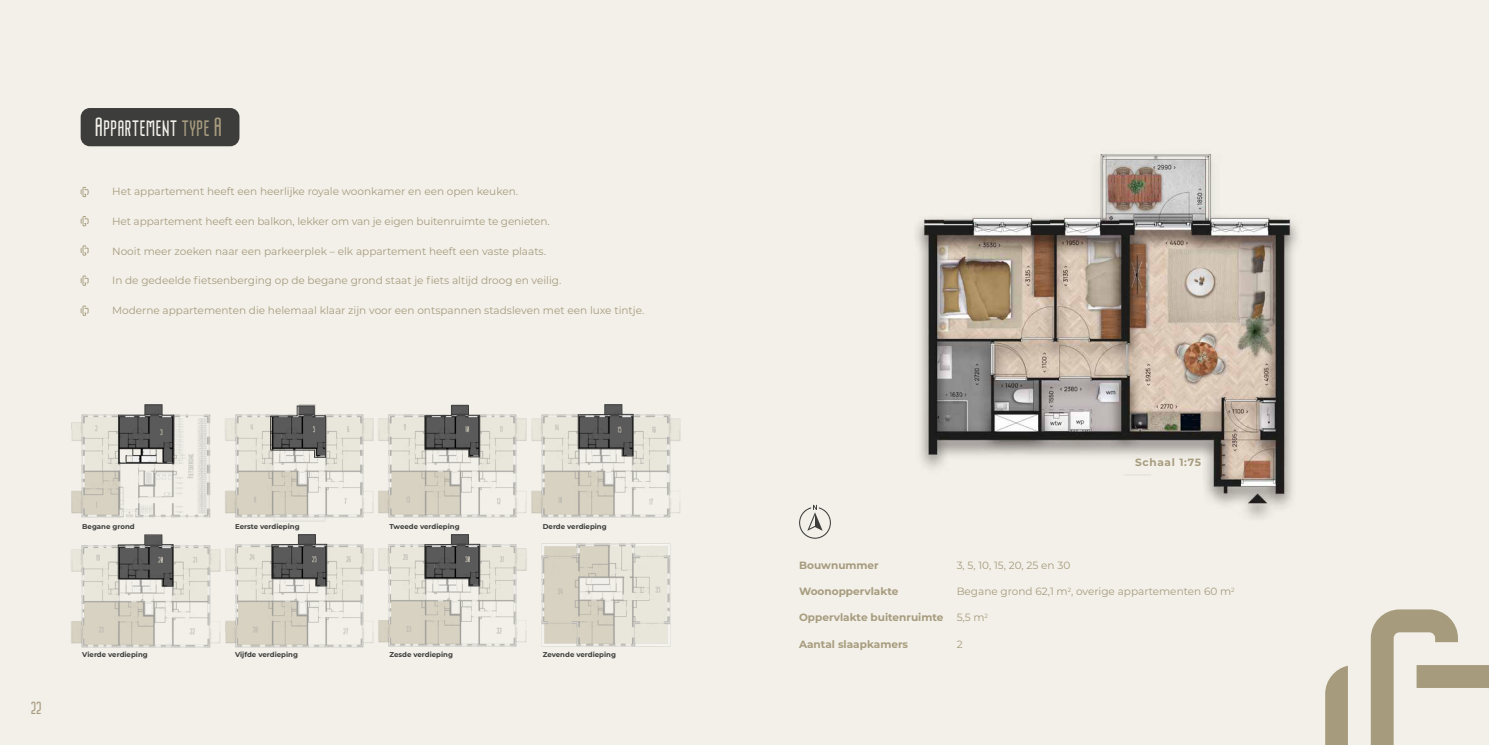
<style>
.page{position:relative;width:1489px;height:745px;background:#fff}
.page>*{position:absolute;margin:0;border:0;box-sizing:border-box;transform-origin:0 0}
.t1{font:26.25px "Nordin";color:#f2f0e9}
.t2{font:17.5px "Nordin";color:#a79b7e}
.t3{font:10.5px "Montserrat";color:#a79b7e}
.t4{font:700 10.5px "Montserrat";color:#a79b7e}
.t5{font:700 10.5px "Montserrat";letter-spacing:.07em;color:#a79b7e}
.t6{font:700 7px "Montserrat";color:#3d3d3c}
.s1{color:#a79b7e}
</style>
<div class="page">
<div style="left:0;top:0;width:1488px;height:744px;background:#f2f0e9"></div>
<div style="left:81px;top:108px;width:158px;height:38px;background:#3d3d3c;border-radius:9px"></div>
<img style="left:66px;top:399px;width:157px;height:261px">
<img style="left:219px;top:399px;width:153px;height:260px">
<img style="left:372px;top:399px;width:158px;height:260px">
<img style="left:526px;top:530px;width:157px;height:128px">
<svg style="left:271px;top:534px;width:56px;height:52px;background:#777775"></svg>
<svg style="left:118px;top:534px;width:55px;height:52px;background:#787876"></svg>
<svg style="left:424px;top:534px;width:56px;height:52px;background:#777775"></svg>
<img style="left:526px;top:399px;width:157px;height:131px">
<svg style="left:578px;top:404px;width:55px;height:52px;background:#777775"></svg>
<svg style="left:424px;top:405px;width:56px;height:52px;background:#767574"></svg>
<svg style="left:270px;top:405px;width:56px;height:52px;background:#777775"></svg>
<svg style="left:1324px;top:665px;width:23px;height:79px;background:#b2a78e"></svg>
<svg style="left:1370px;top:609px;width:118px;height:135px;background:#d5cfc0"></svg>
<svg style="left:118px;top:404px;width:56px;height:59px;background:#7a7978"></svg>
<svg style="left:81px;top:187px;width:8px;height:10px"></svg>
<svg style="left:81px;top:216px;width:8px;height:10px"></svg>
<svg style="left:81px;top:245px;width:8px;height:10px"></svg>
<svg style="left:81px;top:275px;width:8px;height:10px"></svg>
<svg style="left:81px;top:305px;width:8px;height:10px"></svg>
<img style="left:858px;top:113px;width:497px;height:430px">
<svg style="left:799px;top:504px;width:31px;height:34px"></svg>
<h1 class="t1" style="left:95px;top:113px;width:129px">Appartement <span class="s1">type A</span></h1>
<p class="t3" style="left:112px;top:184px;width:407px">Het appartement heeft een heerlijke royale woonkamer en een open keuken.</p>
<p class="t3" style="left:112px;top:214px;width:439px">Het appartement heeft een balkon, lekker om van je eigen buitenruimte te genieten.</p>
<p class="t3" style="left:112px;top:243px;width:435px">Nooit meer zoeken naar een parkeerplek – elk appartement heeft een vaste plaats.</p>
<p class="t3" style="left:112px;top:273px;width:450px">In de gedeelde fietsenberging op de begane grond staat je fiets altijd droog en veilig.</p>
<p class="t3" style="left:112px;top:303px;width:533px">Moderne appartementen die helemaal klaar zijn voor een ontspannen stadsleven met een luxe tintje.</p>
<p class="t6" style="left:82px;top:520px;width:54px">Begane grond</p>
<p class="t6" style="left:235px;top:520px;width:66px">Eerste verdieping</p>
<p class="t6" style="left:389px;top:520px;width:72px">Tweede verdieping</p>
<p class="t6" style="left:543px;top:520px;width:65px">Derde verdieping</p>
<h2 class="t2" style="left:31px;top:698px;width:12px">22</h2>
<p class="t6" style="left:82px;top:649px;width:67px">Vierde verdieping</p>
<p class="t6" style="left:235px;top:649px;width:64px">Vijfde verdieping</p>
<p class="t6" style="left:389px;top:649px;width:65px">Zesde verdieping</p>
<p class="t6" style="left:543px;top:649px;width:75px">Zevende verdieping</p>
<p class="t5" style="left:1134px;top:454px;width:68px">Schaal 1:75</p>
<p class="t4" style="left:799px;top:557px;width:81px">Bouwnummer</p>
<p class="t3" style="left:956px;top:557px;width:115px">3, 5, 10, 15, 20, 25 en 30</p>
<p class="t4" style="left:799px;top:583px;width:101px">Woonoppervlakte</p>
<p class="t3" style="left:956px;top:583px;width:279px">Begane grond 62,1 m<sup>2</sup>, overige appartementen 60 m<sup>2</sup></p>
<p class="t4" style="left:799px;top:609px;width:146px">Oppervlakte buitenruimte</p>
<p class="t3" style="left:956px;top:610px;width:33px">5,5 m<sup>2</sup></p>
<p class="t4" style="left:799px;top:636px;width:110px">Aantal slaapkamers</p>
<p class="t3" style="left:956px;top:636px;width:7px">2</p>
</div>
